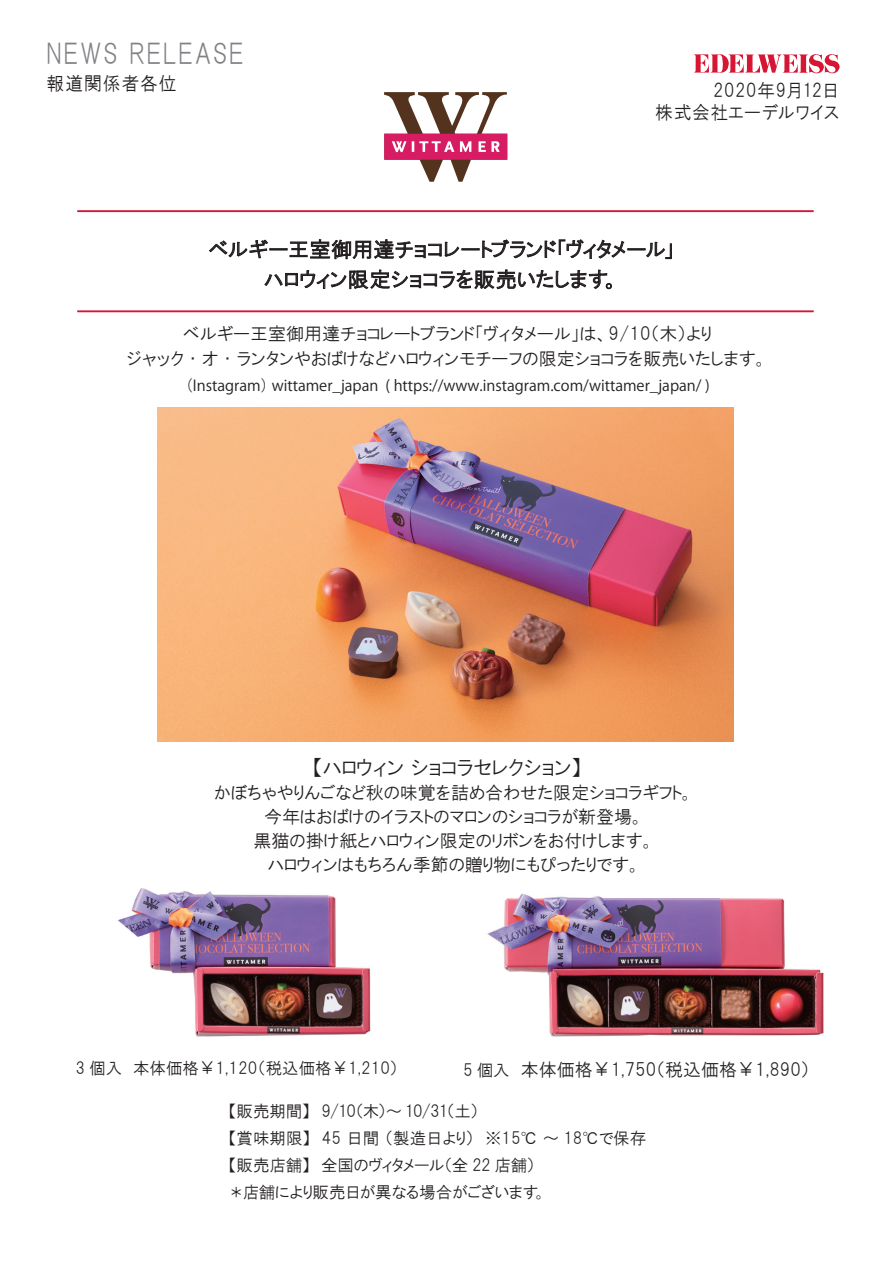
<style>
.page{position:relative;width:893px;height:1263px;background:#fff}
.page>*{position:absolute;margin:0;border:0;box-sizing:border-box;transform-origin:0 0}
.t1{font:27.75px "HGP Gothic M";letter-spacing:.065em;color:#808285;scale:.95 1}
.t2{font:21px/30px "HGP Gothic M";letter-spacing:.01em;color:#231f20;text-align:center}
.t3{font:18.75px/22.5px "HGP Gothic M";letter-spacing:.045em;color:#231f20;text-align:right;scale:.95 1}
.t4{font:18px/24px "HGP Gothic M";color:#231f20;text-align:center}
.t5{font:16.5px/27px "HGP Gothic M";color:#231f20}
.t6{font:15px "Koz Go Pr 6 N";color:#231f20}
.s1{font-size:16.5px}
</style>
<div class="page">
<hr style="left:77px;top:210px;width:737px;height:2px;background:#d71634">
<hr style="left:77px;top:310px;width:737px;height:2px;background:#d71634">
<svg style="left:384px;top:92px;width:123px;height:90px"></svg>
<svg style="left:209px;top:239px;width:463px;height:20px"></svg>
<svg style="left:264px;top:269px;width:348px;height:20px"></svg>
<svg style="left:693px;top:54px;width:147px;height:19px"></svg>
<img style="left:118px;top:888px;width:253px;height:149px">
<img style="left:487px;top:894px;width:337px;height:143px">
<img style="left:158px;top:407px;width:576px;height:335px">
<h1 class="t1" style="left:47px;top:40px;width:209px">NEWS RELEASE</h1>
<p class="t3" style="left:47px;top:72px;width:139px">報道関係者各位</p>
<p class="t3" style="left:655px;top:79px;width:196px">2020年9月12日<br>株式会社エーデルワイス</p>
<p class="t2" style="left:208px;top:234px;width:468px">ベルギー王室御用達チョコレートブランド「ヴィタメール」ハロウィン限定ショコラを販売いたします。</p>
<p class="t4" style="left:127px;top:320px;width:642px;line-height:25.5px">ベルギー王室御用達チョコレートブランド「ヴィタメール」は、9/10（木）より<br>ジャック・オ・ランタンやおばけなどハロウィンモチーフの限定ショコラを販売いたします。</p>
<p class="t6" style="left:178px;top:377px;width:533px">（Instagram）wittamer_japan ( https://www.instagram.com/wittamer_japan/ )</p>
<p class="t2" style="left:312px;top:753px;width:272px">【ハロウィン ショコラセレクション】</p>
<p class="t4" style="left:214px;top:781px;width:481px">かぼちゃやりんごなど秋の味覚を詰め合わせた限定ショコラギフト。今年はおばけのイラストのマロンのショコラが新登場。<br>黒猫の掛け紙とハロウィン限定のリボンをお付けします。<br>ハロウィンはもちろん季節の贈り物にもぴったりです。</p>
<p class="t5" style="left:75px;top:1054px;width:324px">3 個入　本体価格￥1,120（税込価格￥1,210）</p>
<p class="t4" style="left:463px;top:1057px;width:348px"><span class="s1">5 個入　</span>本体価格￥1,750（税込価格￥1,890）</p>
<p class="t5" style="left:228px;top:1097px;width:419px">【販売期間】　9/10（木）～ 10/31（土）<br>【賞味期限】　45 日間 （製造日より）　※15℃ ～ 18℃で保存【販売店舗】　全国のヴィタメール（全 22 店舗）<br>＊店舗により販売日が異なる場合がございます。</p>
</div>
